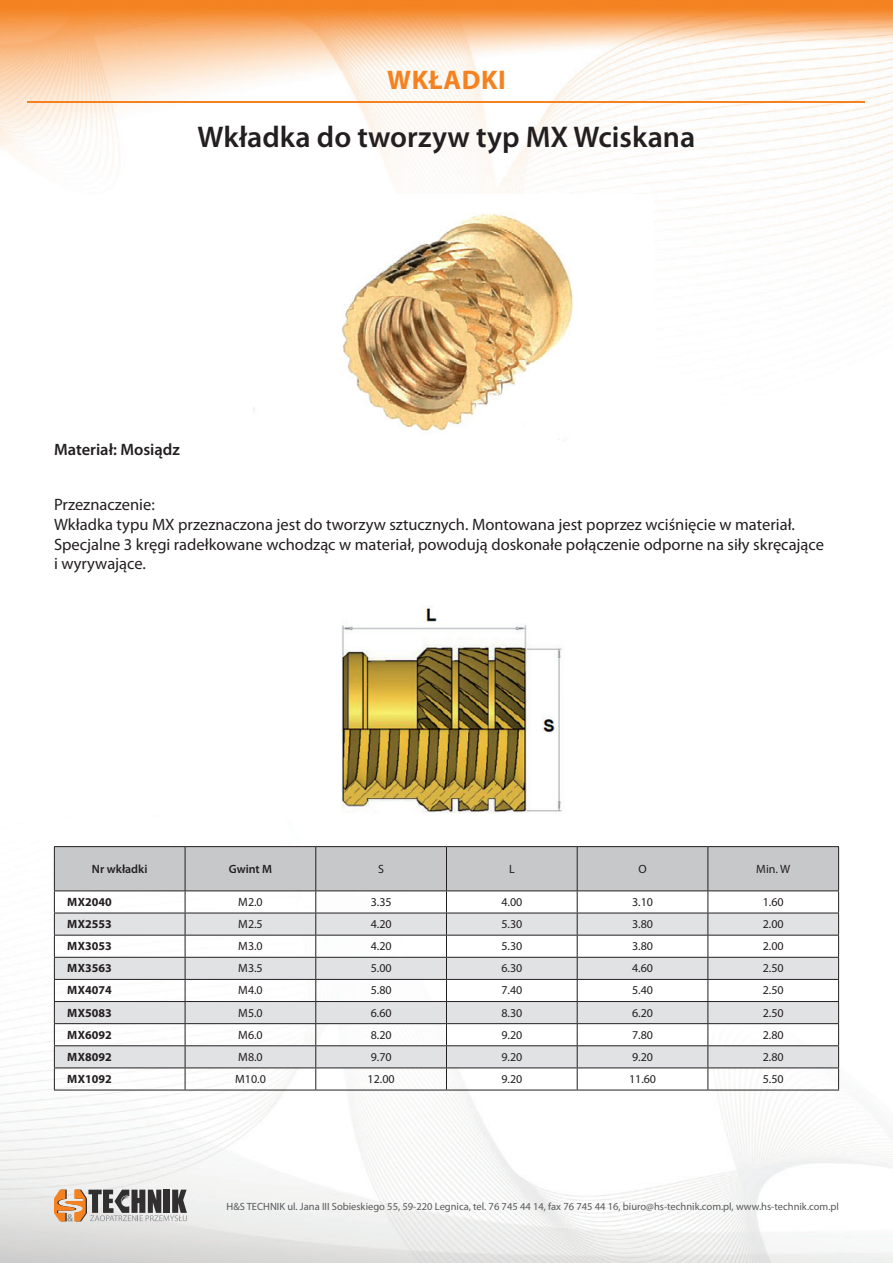
<style>
.page{position:relative;width:893px;height:1263px;background:#fff}
.page>*{position:absolute;margin:0;border:0;box-sizing:border-box;transform-origin:0 0}
.t1{font:600 30px "Myriad Pro";color:#231f20}
.t2{font:700 27px "Myriad Pro";letter-spacing:.02em;color:#f58220}
.t3{font:16.5px/19.8px "Myriad Pro";color:#231f20}
.t4{font:600 16.5px "Myriad Pro";color:#231f20}
.t5{font:12px "Myriad Pro";color:#231f20}
.t6{font:700 12px "Myriad Pro";color:#231f20}
.t7{font:600 12px "Myriad Pro";color:#231f20}
.t8{font:10.5px "Myriad Pro";color:#57585a}
</style>
<div class="page">
<img style="left:0;top:0;width:893px;height:1263px">
<svg style="left:54px;top:1189px;width:133px;height:32px;background:#9f8f83"></svg>
<hr style="left:28px;top:102px;width:837px;height:1px;background:#f58220">
<img style="left:240px;top:194px;width:413px;height:267px">
<img style="left:31px;top:590px;width:831px;height:231px">
<hr style="left:54px;top:846px;width:131px;height:1px;background:#231f20">
<hr style="left:185px;top:846px;width:131px;height:1px;background:#231f20">
<hr style="left:316px;top:846px;width:130px;height:1px;background:#231f20">
<hr style="left:446px;top:846px;width:131px;height:1px;background:#231f20">
<hr style="left:577px;top:846px;width:131px;height:1px;background:#231f20">
<hr style="left:708px;top:846px;width:131px;height:1px;background:#231f20">
<hr style="left:54px;top:1090px;width:131px;height:1px;background:#231f20">
<hr style="left:185px;top:1090px;width:131px;height:1px;background:#231f20">
<hr style="left:316px;top:1090px;width:130px;height:1px;background:#231f20">
<hr style="left:446px;top:1090px;width:131px;height:1px;background:#231f20">
<hr style="left:577px;top:1090px;width:131px;height:1px;background:#231f20">
<hr style="left:708px;top:1090px;width:131px;height:1px;background:#231f20">
<svg style="left:54px;top:847px;width:785px;height:243px"></svg>
<h2 class="t2" style="left:387px;top:62px;width:120px">Wkładki</h2>
<h1 class="t1" style="left:198px;top:117px;width:499px">Wkładka do tworzyw typ MX Wciskana</h1>
<p class="t4" style="left:54px;top:439px;width:127px">Materiał: Mosiądz</p>
<p class="t3" style="left:54px;top:494px;width:772px">Przeznaczenie:<br>Wkładka typu MX przeznaczona jest do tworzyw sztucznych. Montowana jest poprzez wciśnięcie w materiał.<br>Specjalne 3 kręgi radełkowane wchodząc w materiał, powodują doskonałe połączenie odporne na siły skręcające i wyrywające.</p>
<p class="t7" style="left:92px;top:861px;width:57px">Nr wkładki</p>
<p class="t7" style="left:229px;top:861px;width:45px">Gwint M</p>
<p class="t5" style="left:378px;top:862px;width:7px">S</p>
<p class="t5" style="left:509px;top:862px;width:7px">L</p>
<p class="t5" style="left:638px;top:862px;width:10px">O</p>
<p class="t5" style="left:756px;top:862px;width:36px">Min. W</p>
<p class="t6" style="left:67px;top:894px;width:46px">MX2040</p>
<p class="t5" style="left:238px;top:894px;width:26px">m2.0</p>
<p class="t5" style="left:371px;top:894px;width:22px">3.35</p>
<p class="t5" style="left:501px;top:894px;width:22px">4.00</p>
<p class="t5" style="left:632px;top:894px;width:22px">3.10</p>
<p class="t5" style="left:763px;top:894px;width:22px">1.60</p>
<p class="t6" style="left:67px;top:916px;width:46px">MX2553</p>
<p class="t5" style="left:238px;top:916px;width:26px">m2.5</p>
<p class="t5" style="left:371px;top:916px;width:22px">4.20</p>
<p class="t5" style="left:501px;top:916px;width:22px">5.30</p>
<p class="t5" style="left:632px;top:916px;width:22px">3.80</p>
<p class="t5" style="left:763px;top:916px;width:22px">2.00</p>
<p class="t6" style="left:67px;top:938px;width:46px">MX3053</p>
<p class="t5" style="left:238px;top:939px;width:26px">m3.0</p>
<p class="t5" style="left:371px;top:939px;width:22px">4.20</p>
<p class="t5" style="left:501px;top:939px;width:22px">5.30</p>
<p class="t5" style="left:632px;top:939px;width:22px">3.80</p>
<p class="t5" style="left:763px;top:939px;width:22px">2.00</p>
<p class="t6" style="left:67px;top:960px;width:46px">MX3563</p>
<p class="t5" style="left:238px;top:961px;width:26px">m3.5</p>
<p class="t5" style="left:371px;top:961px;width:22px">5.00</p>
<p class="t5" style="left:501px;top:961px;width:22px">6.30</p>
<p class="t5" style="left:632px;top:961px;width:22px">4.60</p>
<p class="t5" style="left:763px;top:961px;width:22px">2.50</p>
<p class="t6" style="left:67px;top:982px;width:46px">MX4074</p>
<p class="t5" style="left:238px;top:983px;width:26px">m4.0</p>
<p class="t5" style="left:371px;top:983px;width:22px">5.80</p>
<p class="t5" style="left:501px;top:983px;width:22px">7.40</p>
<p class="t5" style="left:632px;top:983px;width:22px">5.40</p>
<p class="t5" style="left:763px;top:983px;width:22px">2.50</p>
<p class="t6" style="left:67px;top:1005px;width:46px">MX5083</p>
<p class="t5" style="left:238px;top:1005px;width:26px">m5.0</p>
<p class="t5" style="left:371px;top:1005px;width:22px">6.60</p>
<p class="t5" style="left:501px;top:1005px;width:22px">8.30</p>
<p class="t5" style="left:632px;top:1005px;width:22px">6.20</p>
<p class="t5" style="left:763px;top:1005px;width:22px">2.50</p>
<p class="t6" style="left:67px;top:1027px;width:46px">MX6092</p>
<p class="t5" style="left:238px;top:1027px;width:26px">m6.0</p>
<p class="t5" style="left:371px;top:1027px;width:22px">8.20</p>
<p class="t5" style="left:501px;top:1027px;width:22px">9.20</p>
<p class="t5" style="left:632px;top:1027px;width:22px">7.80</p>
<p class="t5" style="left:763px;top:1027px;width:22px">2.80</p>
<p class="t6" style="left:67px;top:1049px;width:46px">MX8092</p>
<p class="t5" style="left:238px;top:1049px;width:26px">m8.0</p>
<p class="t5" style="left:371px;top:1049px;width:22px">9.70</p>
<p class="t5" style="left:501px;top:1049px;width:22px">9.20</p>
<p class="t5" style="left:632px;top:1049px;width:22px">9.20</p>
<p class="t5" style="left:763px;top:1049px;width:22px">2.80</p>
<p class="t6" style="left:67px;top:1071px;width:46px">MX1092</p>
<p class="t5" style="left:235px;top:1071px;width:32px">m10.0</p>
<p class="t5" style="left:368px;top:1071px;width:29px">12.00</p>
<p class="t5" style="left:501px;top:1071px;width:22px">9.20</p>
<p class="t5" style="left:629px;top:1071px;width:29px">11.60</p>
<p class="t5" style="left:763px;top:1071px;width:22px">5.50</p>
<p class="t8" style="left:227px;top:1199px;width:614px">H&amp;S TECHNIK ul. Jana III Sobieskiego 55, 59-220 Legnica, tel. 76 745 44 14, fax 76 745 44 16, biuro@hs-technik.com.pl, www.hs-technik.com.pl</p>
</div>
